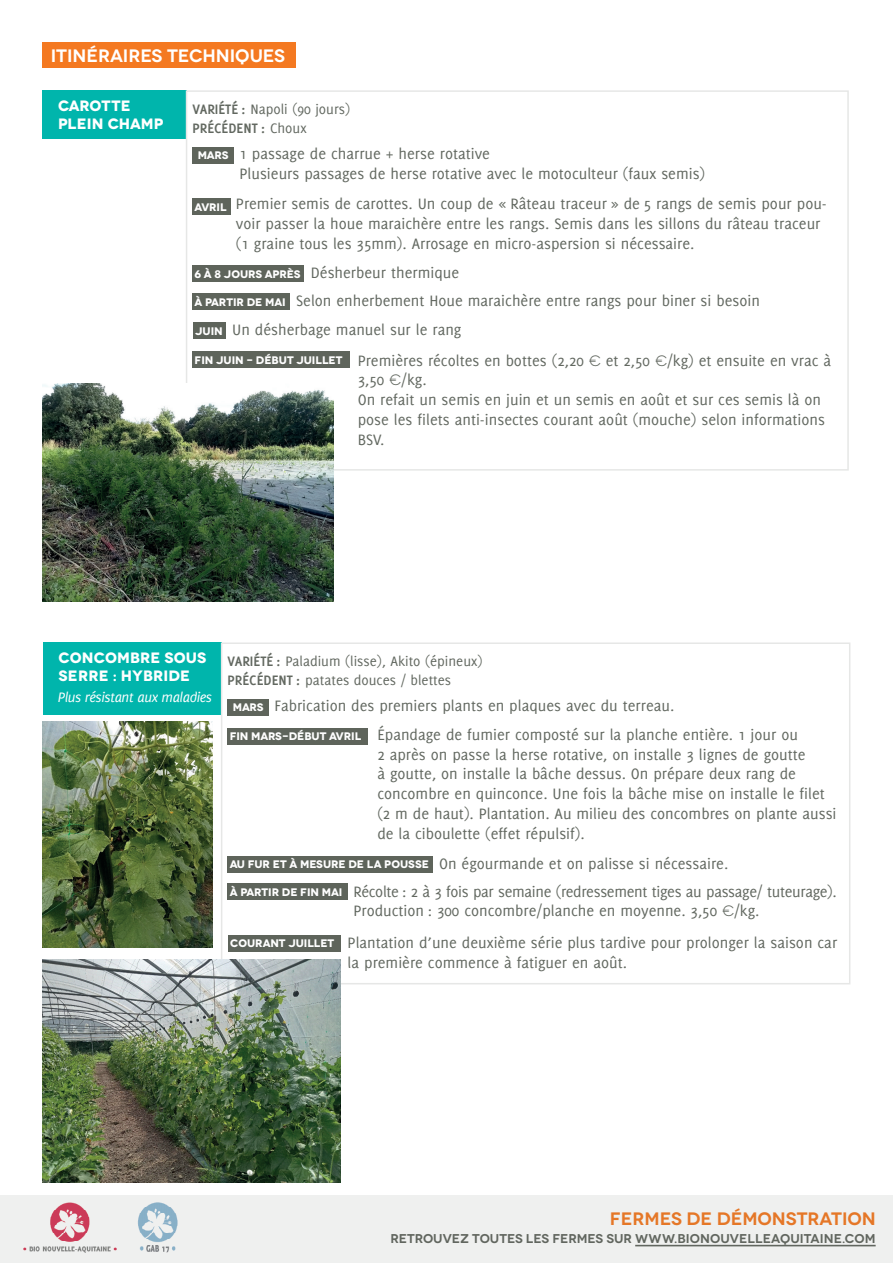
<style>
.page{position:relative;width:893px;height:1263px;background:#fff}
.page>*{position:absolute;margin:0;border:0;box-sizing:border-box;transform-origin:0 0}
.t1{font:600 18px "Novecentowide";letter-spacing:-.005em;color:#f47921}
.t2{font:600 18px "Novecentowide";color:#fff}
.t3{font:16.5px/19.8px "Delicious";color:#626860}
.t4{font:16.5px/19.8px "Delicious";letter-spacing:-.02em;color:#626860}
.t5{font:15px/18.8px "Delicious";color:#626860}
.t6{font:700 15px/18px "Novecentowide";letter-spacing:.01em;color:#fff}
.t7{font:italic 15px "Delicious";letter-spacing:-.03em;color:#fff}
.t8{font:600 12.75px "Novecentowide";color:#61665f}
.s1{font-family:"Novecentowide";font-weight:700;font-size:10.95px;color:#fff}
.s2{font-weight:700}
.s3{font-family:"Novecentowide";font-size:15px}
</style>
<div class="page">
<div style="left:0;top:1195px;width:893px;height:68px;background:#eff0ef"></div>
<div style="left:43px;top:43px;width:253px;height:25px;background:#f47921"></div>
<div style="left:43px;top:90px;width:144px;height:49px;background:#00b5ac"></div>
<div style="left:186px;top:90px;width:663px;height:381px;border:2px solid #e6e7e6"></div>
<div style="left:192px;top:147px;width:42px;height:16px;background:#5e645b"></div>
<div style="left:192px;top:266px;width:112px;height:16px;background:#5e645b"></div>
<div style="left:193px;top:323px;width:33px;height:16px;background:#5e645b"></div>
<div style="left:192px;top:352px;width:158px;height:16px;background:#5e645b"></div>
<div style="left:192px;top:199px;width:39px;height:16px;background:#5e645b"></div>
<div style="left:192px;top:294px;width:98px;height:16px;background:#5e645b"></div>
<img style="left:43px;top:384px;width:290px;height:217px">
<div style="left:43px;top:642px;width:178px;height:73px;background:#00b5ac"></div>
<div style="left:221px;top:642px;width:629px;height:342px;border:2px solid #e6e7e6"></div>
<div style="left:227px;top:699px;width:42px;height:16px;background:#5e645b"></div>
<div style="left:227px;top:856px;width:206px;height:16px;background:#5e645b"></div>
<div style="left:228px;top:935px;width:112px;height:16px;background:#5e645b"></div>
<div style="left:227px;top:728px;width:141px;height:16px;background:#5e645b"></div>
<div style="left:228px;top:884px;width:120px;height:16px;background:#5e645b"></div>
<img style="left:43px;top:722px;width:169px;height:226px">
<img style="left:43px;top:959px;width:297px;height:223px">
<p class="t2" style="left:51px;top:45px;width:236px">ITINÉRAIRES TECHNIQUES</p>
<p class="t6" style="left:58px;top:96px;width:107px">CAROTTE<br>PLEIN CHAMP</p>
<p class="t3" style="left:240px;top:144px;width:467px;text-indent:-42px"><span class="s1">MARS</span> 1 passage de charrue + herse rotative<br>Plusieurs passages de herse rotative avec le motoculteur (faux semis)</p>
<p class="t5" style="left:192px;top:100px;width:159px"><span class="s2">VARIÉTÉ :</span> Napoli (90 jours)<br><span class="s2">PRÉCÉDENT :</span> Choux</p>
<p class="t3" style="left:236px;top:194px;width:592px;text-indent:-41px"><sub>AVRIL</sub> Premier semis de carottes. Un coup de « Râteau traceur » de 5 rangs de semis pour pou&shy;voir passer la houe maraichère entre les rangs. Semis dans les sillons du râteau traceur (1 graine tous les 35mm). Arrosage en micro-aspersion si nécessaire.</p>
<p class="t3" style="left:195px;top:263px;width:266px"><span class="s1">6 À 8 JOURS APRÈS</span> Désherbeur thermique</p>
<p class="t3" style="left:195px;top:291px;width:567px"><span class="s1">À PARTIR DE MAI</span> Selon enherbement Houe maraichère entre rangs pour biner si besoin</p>
<p class="t3" style="left:195px;top:314px;width:638px;line-height:30.5px"><span class="s1">JUIN</span> Un désherbage manuel sur le rang<br><span class="s1">FIN JUIN - DÉBUT JUILLET</span> Premières récoltes en bottes (2,20 <span class="s3">€</span> et 2,50 <span class="s3">€</span>/kg) et ensuite en vrac à</p>
<p class="t3" style="left:358px;top:370px;width:469px">3,50 <span class="s3">€</span>/kg.<br>On refait un semis en juin et un semis en août et sur ces semis là on pose les filets anti-insectes courant août (mouche) selon informations BSV.</p>
<p class="t6" style="left:59px;top:648px;width:149px">CONCOMBRE SOUS<br>SERRE : HYBRIDE</p>
<p class="t7" style="left:58px;top:688px;width:156px">Plus résistant aux maladies</p>
<p class="t5" style="left:227px;top:652px;width:257px"><span class="s2">VARIÉTÉ :</span> Paladium (lisse), Akito (épineux)<br><span class="s2">PRÉCÉDENT :</span> patates douces / blettes</p>
<p class="t3" style="left:233px;top:696px;width:443px"><span class="s1">MARS</span> Fabrication des premiers plants en plaques avec du terreau.</p>
<p class="t3" style="left:377px;top:724px;width:461px;text-indent:-148px"><span class="s1">FIN MARS-DÉBUT AVRIL</span> Épandage de fumier composté sur la planche entière. 1 jour ou<br>2 après on passe la herse rotative, on installe 3 lignes de goutte<br>à goutte, on installe la bâche dessus. On prépare deux rang de concombre en quinconce. Une fois la bâche mise on installe le filet (2 m de haut). Plantation. Au milieu des concombres on plante aussi de la ciboulette (effet répulsif).</p>
<p class="t3" style="left:230px;top:853px;width:500px"><span class="s1">AU FUR ET À MESURE DE LA POUSSE</span> On égourmande et on palisse si nécessaire.</p>
<p class="t4" style="left:353px;top:881px;width:485px;text-indent:-124px"><span class="s1">À PARTIR DE FIN MAI</span> Récolte : 2 à 3 fois par semaine (redressement tiges au passage/ tuteurage).<br>Production : 300 concombre/planche en moyenne. 3,50 <span class="s3">€</span>/kg.</p>
<p class="t3" style="left:348px;top:932px;width:491px;text-indent:-117px"><span class="s1">COURANT JUILLET</span> Plantation d’une deuxième série plus tardive pour prolonger la saison car la première commence à fatiguer en août.</p>
<p class="t1" style="left:610px;top:1208px;width:267px">FERMES DE DÉMONSTRATION</p>
<p class="t8" style="left:390px;top:1231px;width:487px">RETROUVEZ TOUTES LES FERMES SUR WWW.BIONOUVELLEAQUITAINE.COM</p>
</div>
